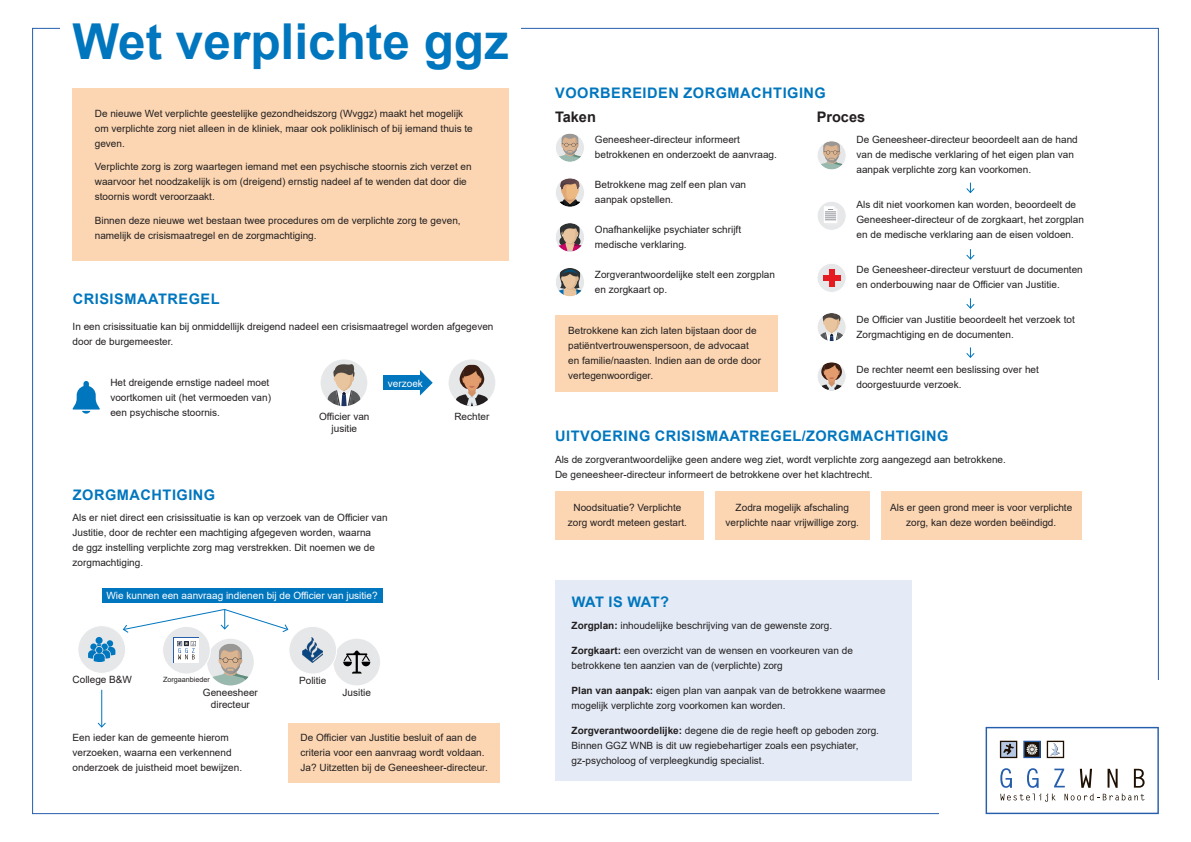
<style>
.page{position:relative;width:1191px;height:842px;background:#fff}
.page>*{position:absolute;margin:0;border:0;box-sizing:border-box;transform-origin:0 0}
.t1{font:700 49.5px "Arial";color:#0076be}
.t2{font:700 14.6px "Arial";letter-spacing:.035em;color:#0076be}
.t3{font:700 14.6px "Arial";color:#231f20}
.t4{font:10px/15px "Arial";color:#231f20}
.t5{font:10px "Arial";color:#fff}
.t6{font:7.2px "Arial";color:#231f20}
.s1{font-weight:700}
</style>
<div class="page">
<div style="left:73px;top:88px;width:436px;height:173px;background:#fcd6b2"></div>
<div style="left:288px;top:723px;width:212px;height:59px;background:#fcd6b2"></div>
<svg style="left:985px;top:727px;width:173px;height:87px"></svg>
<svg style="left:420px;top:370px;width:13px;height:26px"></svg>
<div style="left:383px;top:376px;width:42px;height:14px;background:#0076be"></div>
<div style="left:321px;top:359px;width:46px;height:47px;background:#e6e7e9;border-radius:50%"></div>
<svg style="left:327px;top:363px;width:34px;height:43px"></svg>
<div style="left:207px;top:639px;width:47px;height:46px;background:#e6e7e9;border-radius:50%"></div>
<svg style="left:208px;top:644px;width:45px;height:41px"></svg>
<div style="left:333px;top:639px;width:47px;height:46px;background:#e6e7e9;border-radius:50%"></div>
<div style="left:163px;top:626px;width:47px;height:48px;background:#e6e7e9;border-radius:50%"></div>
<div style="left:162px;top:626px;width:49px;height:48px;border:1px solid #fff;border-radius:50%"></div>
<div style="left:289px;top:626px;width:48px;height:48px;background:#e6e7e9;border-radius:50%"></div>
<div style="left:288px;top:626px;width:49px;height:48px;border:1px solid #fff;border-radius:50%"></div>
<div style="left:78px;top:626px;width:48px;height:47px;background:#e6e7e9;border-radius:50%"></div>
<div style="left:77px;top:625px;width:49px;height:49px;border:1px solid #fff;border-radius:50%"></div>
<div style="left:448px;top:359px;width:47px;height:47px;background:#e6e7e9;border-radius:50%"></div>
<svg style="left:455px;top:365px;width:33px;height:41px"></svg>
<svg style="left:73px;top:381px;width:27px;height:33px"></svg>
<div style="left:102px;top:588px;width:280px;height:14px;background:#0076be"></div>
<svg style="left:174px;top:637px;width:25px;height:26px"></svg>
<div style="left:174px;top:638px;width:25px;height:24px;background:#fff"></div>
<svg style="left:177px;top:641px;width:19px;height:18px"></svg>
<img style="left:303px;top:637px;width:20px;height:26px">
<svg style="left:343px;top:650px;width:27px;height:23px"></svg>
<svg style="left:88px;top:637px;width:27px;height:25px"></svg>
<svg style="left:122px;top:608px;width:167px;height:26px"></svg>
<hr style="left:101px;top:690px;width:1px;height:37px;background:#0076be">
<svg style="left:97px;top:721px;width:9px;height:7px"></svg>
<svg style="left:966px;top:347px;width:9px;height:11px"></svg>
<svg style="left:966px;top:298px;width:9px;height:11px"></svg>
<svg style="left:966px;top:249px;width:9px;height:11px"></svg>
<svg style="left:966px;top:183px;width:9px;height:11px"></svg>
<div style="left:555px;top:315px;width:222px;height:76px;background:#fcd6b2"></div>
<svg style="left:557px;top:180px;width:26px;height:25px"></svg>
<div style="left:555px;top:178px;width:30px;height:29px;border:1px solid #fff;border-radius:50%"></div>
<svg style="left:557px;top:224px;width:26px;height:26px"></svg>
<div style="left:555px;top:222px;width:30px;height:30px;border:1px solid #fff;border-radius:50%"></div>
<svg style="left:557px;top:269px;width:26px;height:26px"></svg>
<div style="left:555px;top:267px;width:30px;height:30px;border:1px solid #fff;border-radius:50%"></div>
<svg style="left:818px;top:142px;width:26px;height:26px"></svg>
<div style="left:816px;top:140px;width:30px;height:30px;border:1px solid #fff;border-radius:50%"></div>
<svg style="left:818px;top:314px;width:26px;height:26px"></svg>
<div style="left:816px;top:312px;width:30px;height:30px;border:1px solid #fff;border-radius:50%"></div>
<svg style="left:818px;top:363px;width:26px;height:26px"></svg>
<div style="left:816px;top:361px;width:30px;height:30px;border:1px solid #fff;border-radius:50%"></div>
<div style="left:817px;top:263px;width:29px;height:29px;background:#e6e7e9;border-radius:50%"></div>
<div style="left:816px;top:263px;width:30px;height:30px;border:1px solid #fff;border-radius:50%"></div>
<div style="left:828px;top:269px;width:6px;height:17px;background:#e51b21"></div>
<div style="left:823px;top:275px;width:17px;height:6px;background:#e51b21"></div>
<div style="left:817px;top:201px;width:29px;height:29px;background:#e6e7e9;border-radius:50%"></div>
<div style="left:816px;top:201px;width:30px;height:30px;border:1px solid #fff;border-radius:50%"></div>
<svg style="left:824px;top:206px;width:13px;height:17px"></svg>
<div style="left:881px;top:491px;width:200px;height:48px;background:#fcd6b2"></div>
<div style="left:555px;top:491px;width:148px;height:48px;background:#fcd6b2"></div>
<div style="left:715px;top:491px;width:154px;height:48px;background:#fcd6b2"></div>
<div style="left:555px;top:580px;width:356px;height:201px;background:#e4ebf6"></div>
<svg style="left:557px;top:135px;width:26px;height:26px"></svg>
<div style="left:555px;top:133px;width:30px;height:30px;border:1px solid #fff;border-radius:50%"></div>
<p class="t1" style="left:72px;top:7px;width:438px">Wet verplichte ggz</p>
<p class="t4" style="left:95px;top:106px;width:379px">De nieuwe Wet verplichte geestelijke gezondheidszorg (Wvggz) maakt het mogelijk om verplichte zorg niet alleen in de kliniek, maar ook poliklinisch of bij iemand thuis te geven.</p>
<p class="t4" style="left:95px;top:159px;width:378px">Verplichte zorg is zorg waartegen iemand met een psychische stoornis zich verzet en waarvoor het noodzakelijk is om (dreigend) ernstig nadeel af te wenden dat door die stoornis wordt veroorzaakt.</p>
<p class="t4" style="left:95px;top:212px;width:367px">Binnen deze nieuwe wet bestaan twee procedures om de verplichte zorg te geven, namelijk de crisismaatregel en de zorgmachtiging.</p>
<p class="t2" style="left:73px;top:289px;width:148px">CRISISMAATREGEL</p>
<p class="t4" style="left:73px;top:319px;width:422px">In een crisissituatie kan bij onmiddellijk dreigend nadeel een crisismaatregel worden afgegeven door de burgemeester.</p>
<p class="t4" style="left:110px;top:375px;width:162px">Het dreigende ernstige nadeel moet voortkomen uit (het vermoeden van) een psychische stoornis.</p>
<p class="t2" style="left:73px;top:485px;width:144px">ZORGMACHTIGING</p>
<p class="t5" style="left:388px;top:376px;width:37px">verzoek</p>
<p class="t4" style="left:319px;top:411px;width:52px;line-height:12px;text-align:center">Officier van jusitie</p>
<p class="t4" style="left:454px;top:409px;width:37px">Rechter</p>
<p class="t4" style="left:73px;top:510px;width:316px">Als er niet direct een crisissituatie is kan op verzoek van de Officier van Justitie, door de rechter een machtiging afgegeven worden, waarna<br>de ggz instelling verplichte zorg mag verstrekken. Dit noemen we de zorgmachtiging.</p>
<p class="t5" style="left:107px;top:588px;width:272px">Wie kunnen een aanvraag indienen bij de Officier van jusitie?</p>
<p class="t4" style="left:73px;top:672px;width:61px">College B&amp;W</p>
<p class="t6" style="left:163px;top:674px;width:48px">Zorgaanbieder</p>
<p class="t4" style="left:299px;top:673px;width:29px">Politie</p>
<p class="t4" style="left:203px;top:684px;width:57px">Geneesheer</p>
<p class="t4" style="left:211px;top:696px;width:40px">directeur</p>
<p class="t4" style="left:342px;top:684px;width:30px">Jusitie</p>
<p class="t4" style="left:73px;top:730px;width:158px">Een ieder kan de gemeente hierom</p>
<p class="t4" style="left:73px;top:745px;width:160px">verzoeken, waarna een verkennend</p>
<p class="t4" style="left:73px;top:760px;width:171px">onderzoek de juistheid moet bewijzen.</p>
<p class="t4" style="left:300px;top:730px;width:189px">De Officier van Justitie besluit of aan de criteria voor een aanvraag wordt voldaan.<br>Ja? Uitzetten bij de Geneesheer-directeur.</p>
<p class="t2" style="left:555px;top:83px;width:272px">VOORBEREIDEN ZORGMACHTIGING</p>
<p class="t3" style="left:555px;top:106px;width:42px">Taken</p>
<p class="t3" style="left:816px;top:106px;width:50px">Proces</p>
<p class="t4" style="left:595px;top:132px;width:183px">Geneesheer-directeur informeert betrokkenen en onderzoekt de aanvraag.</p>
<p class="t4" style="left:595px;top:177px;width:153px">Betrokkene mag zelf een plan van aanpak opstellen.</p>
<p class="t4" style="left:595px;top:222px;width:148px">Onafhankelijke psychiater schrijft medische verklaring.</p>
<p class="t4" style="left:595px;top:267px;width:182px">Zorgverantwoordelijke stelt een zorgplan en zorgkaart op.</p>
<p class="t4" style="left:568px;top:323px;width:194px">Betrokkene kan zich laten bijstaan door de patiëntvertrouwenspersoon, de advocaat en familie/naasten. Indien aan de orde door vertegenwoordiger.</p>
<p class="t4" style="left:856px;top:132px;width:223px">De Geneesheer-directeur beoordeelt aan de hand van de medische verklaring of het eigen plan van aanpak verplichte zorg kan voorkomen.</p>
<p class="t4" style="left:856px;top:197px;width:229px">Als dit niet voorkomen kan worden, beoordeelt de<br>Geneesheer-directeur of de zorgkaart, het zorgplan en de medische verklaring aan de eisen voldoen.</p>
<p class="t4" style="left:856px;top:262px;width:228px">De Geneesheer-directeur verstuurt de documenten en onderbouwing naar de Officier van Justitie.</p>
<p class="t4" style="left:856px;top:312px;width:220px">De Officier van Justitie beoordeelt het verzoek tot<br>Zorgmachtiging en de documenten.</p>
<p class="t4" style="left:856px;top:362px;width:184px">De rechter neemt een beslissing over het doorgestuurde verzoek.</p>
<p class="t2" style="left:555px;top:426px;width:395px">UITVOERING CRISISMAATREGEL/ZORGMACHTIGING</p>
<p class="t4" style="left:555px;top:452px;width:452px">Als de zorgverantwoordelijke geen andere weg ziet, wordt verplichte zorg aangezegd aan betrokkene.</p>
<p class="t4" style="left:555px;top:467px;width:319px">De geneesheer-directeur informeert de betrokkene over het klachtrecht.</p>
<p class="t4" style="left:568px;top:500px;width:120px;text-align:center">Noodsituatie? Verplichte zorg wordt meteen gestart.</p>
<p class="t4" style="left:725px;top:500px;width:135px;text-align:center">Zodra mogelijk afschaling verplichte naar vrijwillige zorg.</p>
<p class="t4" style="left:890px;top:500px;width:184px;text-align:center">Als er geen grond meer is voor verplichte zorg, kan deze worden beëindigd.</p>
<p class="t2" style="left:572px;top:591px;width:99px">WAT IS WAT?</p>
<p class="t4" style="left:571px;top:618px;width:262px"><span class="s1">Zorgplan:</span> inhoudelijke beschrijving van de gewenste zorg.</p>
<p class="t4" style="left:571px;top:643px;width:283px"><span class="s1">Zorgkaart:</span> een overzicht van de wensen en voorkeuren van de betrokkene ten aanzien van de (verplichte) zorg</p>
<p class="t4" style="left:571px;top:683px;width:316px"><span class="s1">Plan van aanpak:</span> eigen plan van aanpak van de betrokkene waarmee mogelijk verplichte zorg voorkomen kan worden.</p>
<p class="t4" style="left:571px;top:723px;width:309px"><span class="s1">Zorgverantwoordelijke:</span> degene die de regie heeft op geboden zorg.<br>Binnen GGZ WNB is dit uw regiebehartiger zoals een psychiater, gz-psycholoog of verpleegkundig specialist.</p>
</div>
